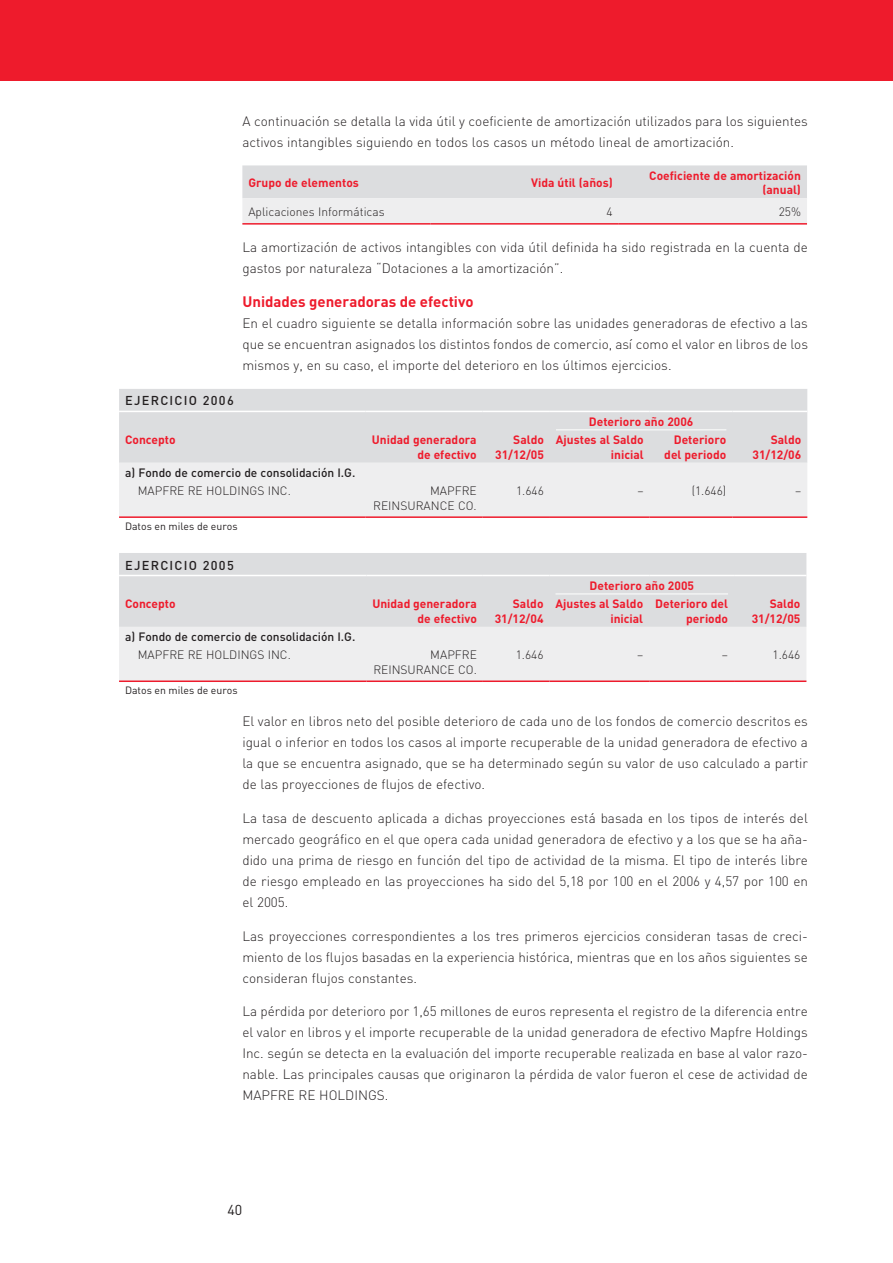
<style>
.page{position:relative;width:893px;height:1263px;background:#fff}
.page>*{position:absolute;margin:0;border:0;box-sizing:border-box;transform-origin:0 0}
.t1{font:700 15px "DIN";color:#ee1b2c}
.t2{font:14.25px "DIN";color:#231f20}
.t3{font:300 13.5px/21px "DIN";color:#231f20;text-align:justify}
.t4{font:500 12.75px "DIN";letter-spacing:.1em;color:#231f20}
.t5{font:700 12px/14.4px "DIN";color:#ee1b2c;text-align:right}
.t6{font:300 12px/14.4px "DIN";color:#231f20;text-align:right}
.t7{font:500 12px "DIN";color:#231f20}
.t8{font:10.5px "DIN";color:#231f20}
</style>
<div class="page">
<div style="left:0;top:0;width:893px;height:81px;background:#ee1b2c"></div>
<svg style="left:242px;top:165px;width:565px;height:58px"></svg>
<hr style="left:242px;top:223px;width:189px;height:2px;background:#ee1b2c">
<hr style="left:431px;top:223px;width:188px;height:2px;background:#ee1b2c">
<hr style="left:619px;top:223px;width:188px;height:2px;background:#ee1b2c">
<div style="left:119px;top:389px;width:688px;height:74px;background:#dcdddf"></div>
<div style="left:119px;top:463px;width:688px;height:53px;background:#eeeeef"></div>
<hr style="left:119px;top:411px;width:246px;height:1px;background:#fff">
<hr style="left:365px;top:411px;width:118px;height:1px;background:#fff">
<hr style="left:483px;top:411px;width:67px;height:1px;background:#fff">
<hr style="left:550px;top:411px;width:100px;height:1px;background:#fff">
<hr style="left:650px;top:411px;width:82px;height:1px;background:#fff">
<hr style="left:732px;top:411px;width:75px;height:1px;background:#fff">
<hr style="left:119px;top:516px;width:246px;height:2px;background:#ee1b2c">
<hr style="left:365px;top:516px;width:118px;height:2px;background:#ee1b2c">
<hr style="left:483px;top:516px;width:67px;height:2px;background:#ee1b2c">
<hr style="left:550px;top:516px;width:100px;height:2px;background:#ee1b2c">
<hr style="left:650px;top:516px;width:82px;height:2px;background:#ee1b2c">
<hr style="left:732px;top:516px;width:75px;height:2px;background:#ee1b2c">
<hr style="left:556px;top:429px;width:170px;height:1px;background:#fff">
<div style="left:119px;top:553px;width:687px;height:74px;background:#dcdddf"></div>
<div style="left:119px;top:627px;width:687px;height:53px;background:#eeeeef"></div>
<hr style="left:119px;top:680px;width:247px;height:2px;background:#ee1b2c">
<hr style="left:366px;top:680px;width:117px;height:2px;background:#ee1b2c">
<hr style="left:483px;top:680px;width:66px;height:2px;background:#ee1b2c">
<hr style="left:549px;top:680px;width:100px;height:2px;background:#ee1b2c">
<hr style="left:649px;top:680px;width:85px;height:2px;background:#ee1b2c">
<hr style="left:734px;top:680px;width:72px;height:2px;background:#ee1b2c">
<hr style="left:119px;top:575px;width:247px;height:1px;background:#fff">
<hr style="left:366px;top:575px;width:117px;height:1px;background:#fff">
<hr style="left:483px;top:575px;width:66px;height:1px;background:#fff">
<hr style="left:549px;top:575px;width:100px;height:1px;background:#fff">
<hr style="left:649px;top:575px;width:85px;height:1px;background:#fff">
<hr style="left:734px;top:575px;width:72px;height:1px;background:#fff">
<hr style="left:555px;top:593px;width:173px;height:1px;background:#fff">
<p class="t4" style="left:125px;top:393px;width:110px">EJERCICIO 2006</p>
<p class="t3" style="left:242px;top:110px;width:567px">A continuación se detalla la vida útil y coeficiente de amortización utilizados para los siguientes activos intangibles siguiendo en todos los casos un método lineal de amortización.</p>
<p class="t5" style="left:248px;top:175px;width:112px">Grupo de elementos</p>
<p class="t5" style="left:531px;top:175px;width:83px">Vida útil (años)</p>
<p class="t5" style="left:649px;top:168px;width:153px">Coeficiente de amortización (anual)</p>
<p class="t6" style="left:248px;top:204px;width:138px">Aplicaciones Informáticas</p>
<p class="t6" style="left:607px;top:204px;width:8px">4</p>
<p class="t6" style="left:779px;top:204px;width:24px">25%</p>
<p class="t3" style="left:242px;top:237px;width:567px">La amortización de activos intangibles con vida útil definida ha sido registrada en la cuenta de gastos por naturaleza “Dotaciones a la amortización”.</p>
<p class="t1" style="left:242px;top:292px;width:233px">Unidades generadoras de efectivo</p>
<p class="t3" style="left:242px;top:313px;width:567px">En el cuadro siguiente se detalla información sobre las unidades generadoras de efectivo a las que se encuentran asignados los distintos fondos de comercio, así como el valor en libros de los mismos y, en su caso, el importe del deterioro en los últimos ejercicios.</p>
<p class="t5" style="left:589px;top:414px;width:106px">Deterioro año 2006</p>
<p class="t5" style="left:125px;top:432px;width:52px">Concepto</p>
<p class="t5" style="left:372px;top:432px;width:106px">Unidad generadora de efectivo</p>
<p class="t5" style="left:495px;top:432px;width:50px">Saldo<br>31/12/05</p>
<p class="t5" style="left:556px;top:432px;width:89px">Ajustes al Saldo inicial</p>
<p class="t5" style="left:664px;top:432px;width:64px">Deterioro del periodo</p>
<p class="t5" style="left:752px;top:432px;width:50px">Saldo<br>31/12/06</p>
<p class="t7" style="left:125px;top:465px;width:232px">a) Fondo de comercio de consolidación I.G.</p>
<p class="t6" style="left:138px;top:483px;width:154px">MAPFRE RE HOLDINGS INC.</p>
<p class="t6" style="left:373px;top:483px;width:105px">MAPFRE<br>REINSURANCE CO.</p>
<p class="t6" style="left:516px;top:483px;width:29px">1.646</p>
<p class="t6" style="left:637px;top:483px;width:8px">–</p>
<p class="t6" style="left:692px;top:483px;width:36px">(1.646)</p>
<p class="t6" style="left:795px;top:483px;width:8px">–</p>
<p class="t8" style="left:125px;top:520px;width:114px">Datos en miles de euros</p>
<p class="t4" style="left:125px;top:557px;width:110px">EJERCICIO 2005</p>
<p class="t5" style="left:589px;top:578px;width:106px">Deterioro año 2005</p>
<p class="t5" style="left:125px;top:596px;width:52px">Concepto</p>
<p class="t5" style="left:372px;top:596px;width:106px">Unidad generadora de efectivo</p>
<p class="t5" style="left:495px;top:596px;width:50px">Saldo<br>31/12/04</p>
<p class="t5" style="left:555px;top:596px;width:89px">Ajustes al Saldo inicial</p>
<p class="t5" style="left:655px;top:596px;width:74px">Deterioro del periodo</p>
<p class="t5" style="left:752px;top:596px;width:50px">Saldo<br>31/12/05</p>
<p class="t7" style="left:125px;top:629px;width:232px">a) Fondo de comercio de consolidación I.G.</p>
<p class="t6" style="left:138px;top:647px;width:154px">MAPFRE RE HOLDINGS INC.</p>
<p class="t6" style="left:373px;top:647px;width:105px">MAPFRE<br>REINSURANCE CO.</p>
<p class="t6" style="left:516px;top:647px;width:29px">1.646</p>
<p class="t6" style="left:637px;top:647px;width:8px">–</p>
<p class="t6" style="left:722px;top:647px;width:8px">–</p>
<p class="t6" style="left:773px;top:647px;width:29px">1.646</p>
<p class="t8" style="left:125px;top:684px;width:114px">Datos en miles de euros</p>
<p class="t3" style="left:242px;top:710px;width:567px">El valor en libros neto del posible deterioro de cada uno de los fondos de comercio descritos es igual o inferior en todos los casos al importe recuperable de la unidad generadora de efectivo a la que se encuentra asignado, que se ha determinado según su valor de uso calculado a partir de las proyecciones de flujos de efectivo.</p>
<p class="t3" style="left:242px;top:807px;width:567px">La tasa de descuento aplicada a dichas proyecciones está basada en los tipos de interés del mercado geográfico en el que opera cada unidad generadora de efectivo y a los que se ha aña&shy;dido una prima de riesgo en función del tipo de actividad de la misma. El tipo de interés libre de riesgo empleado en las proyecciones ha sido del 5,18 por 100 en el 2006 y 4,57 por 100 en el 2005.</p>
<p class="t3" style="left:242px;top:925px;width:567px">Las proyecciones correspondientes a los tres primeros ejercicios consideran tasas de creci&shy;miento de los flujos basadas en la experiencia histórica, mientras que en los años siguientes se consideran flujos constantes.</p>
<p class="t3" style="left:242px;top:1001px;width:567px">La pérdida por deterioro por 1,65 millones de euros representa el registro de la diferencia entre el valor en libros y el importe recuperable de la unidad generadora de efectivo Mapfre Holdings Inc. según se detecta en la evaluación del importe recuperable realizada en base al valor razo&shy;nable. Las principales causas que originaron la pérdida de valor fueron el cese de actividad de MAPFRE RE HOLDINGS.</p>
<p class="t2" style="left:227px;top:1201px;width:16px">40</p>
</div>
